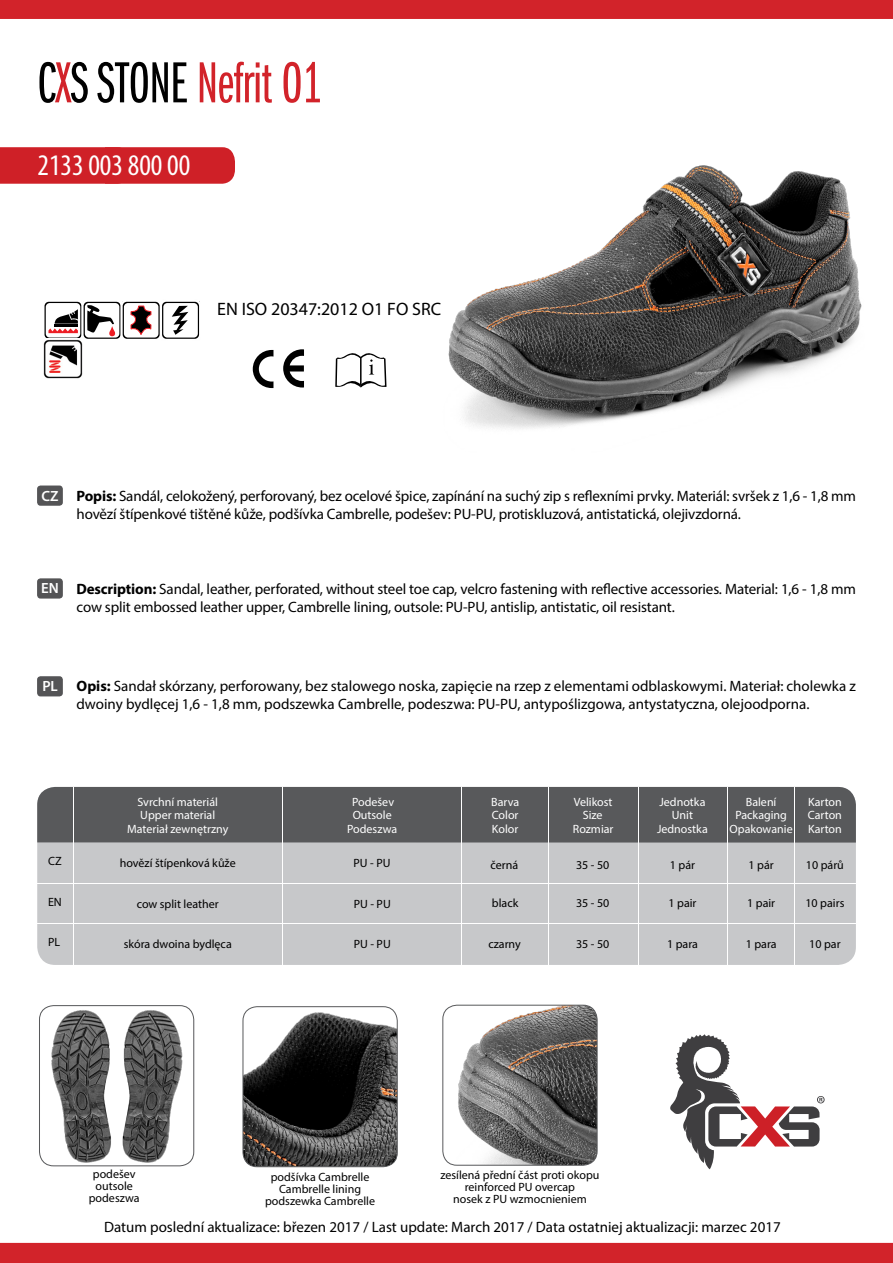
<style>
.page{position:relative;width:893px;height:1263px;background:#fff}
.page>*{position:absolute;margin:0;border:0;box-sizing:border-box;transform-origin:0 0}
.t1{font:60px "Franklin Got Itc DOT Boo Ext Com";letter-spacing:-.01em;color:#d2232a}
.t2{font:condensed 30px "Myriad Pro";color:#fff}
.t3{font:18px "Myriad Pro";color:#000}
.t4{font:15px/18px "Myriad Pro";letter-spacing:-.01em;color:#000}
.t5{font:600 14.85px "Myriad Pro";color:#fff}
.t6{font:12px/12px "Myriad Pro";color:#000;text-align:center}
.t7{font:12px "Myriad Pro";color:#fff}
.s1{color:#000}
.s2{font-weight:700}
</style>
<div class="page">
<div style="left:0;top:147px;width:235px;height:37px;background:#cf2027"></div>
<img style="left:448px;top:165px;width:414px;height:264px">
<div style="left:37px;top:485px;width:26px;height:21px;background:#545456;border-radius:3px"></div>
<div style="left:37px;top:578px;width:26px;height:21px;background:#545456;border-radius:3px"></div>
<div style="left:37px;top:676px;width:26px;height:20px;background:#545456;border-radius:3px"></div>
<div style="left:0;top:0;width:893px;height:19px;background:#d2232a"></div>
<div style="left:0;top:1243px;width:893px;height:20px;background:#d2232a"></div>
<svg style="left:670px;top:1034px;width:155px;height:135px"></svg>
<svg style="left:44px;top:301px;width:156px;height:38px"></svg>
<img style="left:43px;top:339px;width:40px;height:40px">
<svg style="left:335px;top:353px;width:51px;height:34px"></svg>
<svg style="left:253px;top:349px;width:51px;height:39px"></svg>
<img style="left:46px;top:1005px;width:142px;height:161px">
<div style="left:39px;top:1005px;width:155px;height:161px;border:1px solid #58595b;border-radius:14px"></div>
<img style="left:244px;top:1007px;width:153px;height:160px">
<div style="left:242px;top:1006px;width:156px;height:161px;border:1px solid #58595b;border-radius:14px"></div>
<img style="left:443px;top:1005px;width:153px;height:159px">
<div style="left:442px;top:1005px;width:156px;height:161px;border:1px solid #58595b;border-radius:14px"></div>
<div style="left:37px;top:787px;width:819px;height:178px;background:#c7c8ca;border-radius:18px"></div>
<div style="left:37px;top:787px;width:819px;height:55px;background:#58595b"></div>
<hr style="left:282px;top:787px;width:1px;height:178px;background:#fff">
<hr style="left:73px;top:787px;width:1px;height:178px;background:#fff">
<hr style="left:37px;top:923px;width:819px;height:1px;background:#fff">
<hr style="left:37px;top:883px;width:819px;height:1px;background:#fff">
<hr style="left:794px;top:787px;width:1px;height:178px;background:#fff">
<hr style="left:727px;top:787px;width:1px;height:178px;background:#fff">
<hr style="left:639px;top:787px;width:1px;height:178px;background:#fff">
<hr style="left:549px;top:787px;width:1px;height:178px;background:#fff">
<hr style="left:461px;top:787px;width:1px;height:178px;background:#fff">
<h1 class="t1" style="left:37px;top:51px;width:286px"><span class="s1">C</span>X<span class="s1">S STONE</span> Nefrit O1</h1>
<h2 class="t2" style="left:38px;top:147px;width:154px">2133 003 800 00</h2>
<p class="t3" style="left:217px;top:298px;width:226px">EN ISO 20347:2012 O1 FO SRC</p>
<p class="t5" style="left:42px;top:486px;width:19px">CZ</p>
<p class="t4" style="left:77px;top:486px;width:781px"><span class="s2">Popis:</span> Sandál, celokožený, perforovaný, bez ocelové špice, zapínání na suchý zip s reflexními prvky. Materiál: svršek z 1,6 - 1,8 mm hovězí štípenkové tištěné kůže, podšívka Cambrelle, podešev: PU-PU, protiskluzová, antistatická, olejivzdorná.</p>
<p class="t5" style="left:41px;top:579px;width:19px">EN</p>
<p class="t4" style="left:77px;top:580px;width:781px"><span class="s2">Description:</span> Sandal, leather, perforated, without steel toe cap, velcro fastening with reflective accessories. Material: 1,6 - 1,8 mm cow split embossed leather upper, Cambrelle lining, outsole: PU-PU, antislip, antistatic, oil resistant.</p>
<p class="t5" style="left:42px;top:677px;width:17px">PL</p>
<p class="t4" style="left:77px;top:677px;width:781px"><span class="s2">Opis:</span> Sandał skórzany, perforowany, bez stalowego noska, zapięcie na rzep z elementami odblaskowymi. Materiał: cholewka z dwoiny bydlęcej 1,6 - 1,8 mm, podszewka Cambrelle, podeszwa: PU-PU, antypoślizgowa, antystatyczna, olejoodporna.</p>
<p class="t7" style="left:137px;top:794px;width:82px">Svrchní materiál</p>
<p class="t7" style="left:140px;top:808px;width:76px">Upper material</p>
<p class="t7" style="left:127px;top:822px;width:103px">Materiał zewnętrzny</p>
<p class="t7" style="left:352px;top:794px;width:43px">Podešev</p>
<p class="t7" style="left:347px;top:821px;width:52px">Podeszwa</p>
<p class="t7" style="left:353px;top:808px;width:41px">Outsole</p>
<p class="t6" style="left:48px;top:855px;width:15px">CZ</p>
<p class="t6" style="left:354px;top:857px;width:39px">PU - PU</p>
<p class="t6" style="left:354px;top:898px;width:39px">PU - PU</p>
<p class="t6" style="left:354px;top:938px;width:39px">PU - PU</p>
<p class="t6" style="left:120px;top:857px;width:117px">hovězí štípenková kůže</p>
<p class="t6" style="left:137px;top:898px;width:84px">cow split leather</p>
<p class="t6" style="left:124px;top:938px;width:110px">skóra dwoina bydlęca</p>
<p class="t6" style="left:48px;top:896px;width:15px">EN</p>
<p class="t6" style="left:48px;top:936px;width:14px">PL</p>
<p class="t7" style="left:491px;top:794px;width:30px">Barva</p>
<p class="t7" style="left:492px;top:821px;width:28px">Kolor</p>
<p class="t7" style="left:492px;top:808px;width:28px">Color</p>
<p class="t6" style="left:491px;top:859px;width:29px">černá</p>
<p class="t7" style="left:574px;top:794px;width:40px">Velikost</p>
<p class="t7" style="left:573px;top:821px;width:42px">Rozmiar</p>
<p class="t7" style="left:583px;top:808px;width:21px">Size</p>
<p class="t6" style="left:576px;top:859px;width:35px">35 - 50</p>
<p class="t7" style="left:659px;top:794px;width:48px">Jednotka</p>
<p class="t7" style="left:657px;top:821px;width:52px">Jednostka</p>
<p class="t7" style="left:672px;top:808px;width:23px">Unit</p>
<p class="t6" style="left:670px;top:859px;width:27px">1 pár</p>
<p class="t7" style="left:746px;top:794px;width:32px">Balení</p>
<p class="t7" style="left:730px;top:821px;width:65px">Opakowanie</p>
<p class="t7" style="left:735px;top:808px;width:53px">Packaging</p>
<p class="t6" style="left:748px;top:859px;width:27px">1 pár</p>
<p class="t7" style="left:808px;top:794px;width:35px">Karton</p>
<p class="t7" style="left:808px;top:821px;width:35px">Karton</p>
<p class="t7" style="left:808px;top:808px;width:36px">Carton</p>
<p class="t6" style="left:806px;top:859px;width:40px">10 párů</p>
<p class="t6" style="left:492px;top:897px;width:28px">black</p>
<p class="t6" style="left:576px;top:897px;width:35px">35 - 50</p>
<p class="t6" style="left:668px;top:897px;width:30px">1 pair</p>
<p class="t6" style="left:747px;top:897px;width:30px">1 pair</p>
<p class="t6" style="left:805px;top:897px;width:40px">10 pairs</p>
<p class="t6" style="left:488px;top:938px;width:34px">czarny</p>
<p class="t6" style="left:576px;top:938px;width:35px">35 - 50</p>
<p class="t6" style="left:667px;top:938px;width:32px">1 para</p>
<p class="t6" style="left:746px;top:938px;width:32px">1 para</p>
<p class="t6" style="left:809px;top:938px;width:33px">10 par</p>
<p class="t6" style="left:89px;top:1168px;width:52px">podešev outsole podeszwa</p>
<p class="t6" style="left:265px;top:1171px;width:111px">podšívka Cambrelle<br>Cambrelle lining podszewka Cambrelle</p>
<p class="t6" style="left:440px;top:1169px;width:161px">zesílená přední část proti okopu reinforced PU overcap<br>nosek z PU wzmocnieniem</p>
<p class="t4" style="left:104px;top:1218px;width:678px">Datum poslední aktualizace: březen 2017 / Last update: March 2017 / Data ostatniej aktualizacji: marzec 2017</p>
</div>
